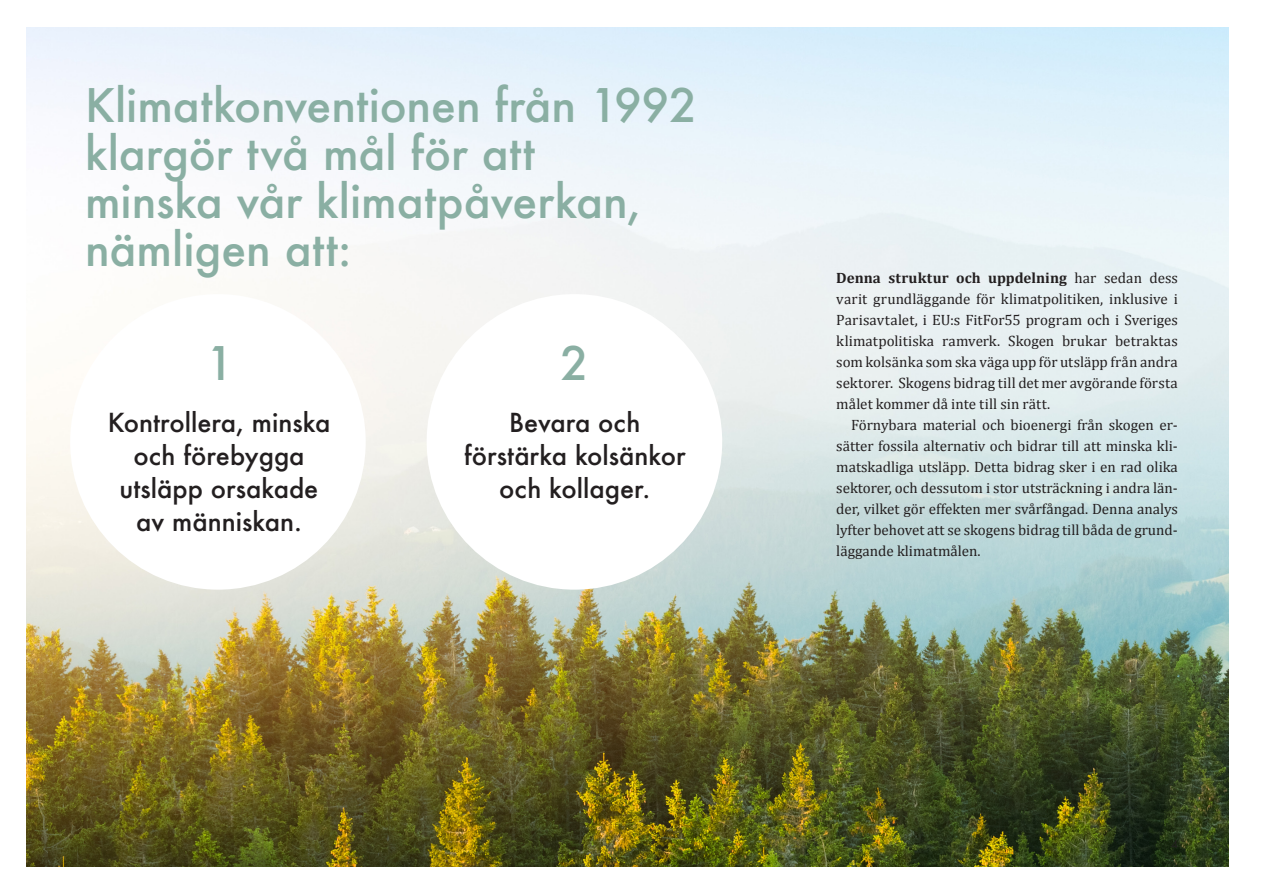
<style>
.page{position:relative;width:1263px;height:893px;background:#fff}
.page>*{position:absolute;margin:0;border:0;box-sizing:border-box;transform-origin:0 0}
.S_Rubbe{font:500 45px/48px "Futura";color:#8aafa3}
.Ingress{font:500 25.5px/33px "Futura";color:#231f20;text-align:center}
.Bröd_indrag{font:15px/21px "Cambria";color:#231f20;text-align:justify}
.Bröd{font:15px/21px "Cambria";letter-spacing:.005em;color:#231f20;text-align:justify}
.s1{font-weight:700}
</style>
<div class="page">
<img style="left:27px;top:27px;width:1202px;height:839px">
<div style="left:70px;top:294px;width:296px;height:296px;background:#fff;border-radius:50%"></div>
<div style="left:427px;top:294px;width:295px;height:296px;background:#fff;border-radius:50%"></div>
<p class="S_Rubbe" style="left:85px;top:81px;width:613px">Klimatkonventionen från 1992</p>
<p class="S_Rubbe" style="left:85px;top:129px;width:451px">klargör två mål för att</p>
<p class="S_Rubbe" style="left:85px;top:177px;width:557px">minska vår klimatpåverkan, nämligen att:</p>
<p class="S_Rubbe" style="left:206px;top:339px;width:29px">1</p>
<p class="S_Rubbe" style="left:560px;top:339px;width:29px">2</p>
<p class="Ingress" style="left:108px;top:406px;width:224px">Kontrollera, minska</p>
<p class="Ingress" style="left:133px;top:439px;width:173px">och förebygga</p>
<p class="Ingress" style="left:120px;top:472px;width:200px">utsläpp orsakade av människan.</p>
<p class="Ingress" style="left:509px;top:406px;width:133px">Bevara och</p>
<p class="Ingress" style="left:464px;top:439px;width:223px">förstärka kolsänkor</p>
<p class="Ingress" style="left:499px;top:472px;width:152px">och kollager.</p>
<p class="Bröd" style="left:836px;top:267px;width:343px"><span class="s1">Denna struktur och uppdelning</span> har sedan dess varit grundläggande för klimatpolitiken, inklusive i Parisavtalet, i EU:s FitFor55 program och i Sveriges klimatpolitiska ramverk. Skogen brukar betraktas som kolsänka som ska väga upp för utsläpp från andra sektorer. Skogens bidrag till det mer avgörande första målet kommer då inte till sin rätt.</p>
<p class="Bröd_indrag" style="left:836px;top:414px;width:343px;text-indent:15px">Förnybara material och bioenergi från skogen er&shy;sätter fossila alternativ och bidrar till att minska kli&shy;matskadliga utsläpp. Detta bidrag sker i en rad olika sektorer, och dessutom i stor utsträckning i andra län&shy;der, vilket gör effekten mer svårfångad. Denna analys lyfter behovet att se skogens bidrag till båda de grund&shy;läggande klimatmålen.</p>
</div>
